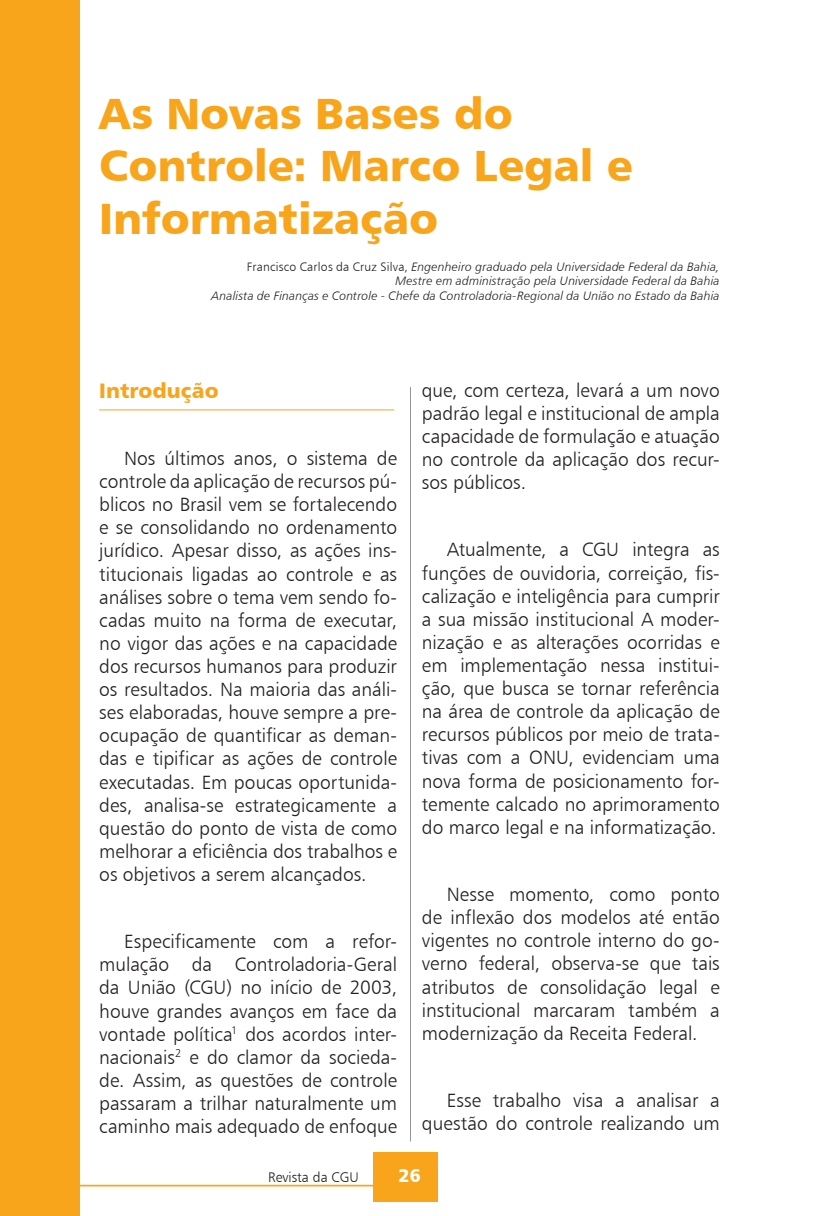
<style>
.page{position:relative;width:819px;height:1216px;background:#fff}
.page>*{position:absolute;margin:0;border:0;box-sizing:border-box;transform-origin:0 0}
.t1{font:43.75px/52.5px "Humanist 777 BT Black B";color:#f9a51b}
.t2{font:21px "Humanist 777 BT Black B";color:#f9a51b}
.t3{font:19.25px/23.1px "Humanist 777 BT Light B";color:#231f20;text-align:justify}
.t4{font:18.38px "Humanist 777 BT Black B";color:#fff}
.t5{font:14px "Humanist 777 BT Light B";color:#231f20}
.t6{font:12.25px/14.7px "Humanist 777 BT Light Italic B";letter-spacing:.015em;color:#231f20;text-align:right}
.s1{font-family:"Humanist 777 BT Light B"}
</style>
<div class="page">
<hr style="left:0;top:1184px;width:374px;height:2px;background:#f9a51b">
<div style="left:373px;top:1152px;width:64px;height:49px;background:#f9a51b"></div>
<div style="left:0;top:0;width:79px;height:1215px;background:#f9a51b"></div>
<hr style="left:410px;top:387px;width:1px;height:754px;background:#939598">
<hr style="left:99px;top:409px;width:295px;height:1px;background:#f9a51b">
<h1 class="t1" style="left:99px;top:86px;width:535px">As Novas Bases do<br>Controle: Marco Legal e<br>Informatização</h1>
<p class="t6" style="left:211px;top:259px;width:510px"><span class="s1">Francisco Carlos da Cruz Silva,</span> Engenheiro graduado pela Universidade Federal da Bahia,<br>Mestre em administração pela Universidade Federal da Bahia<br>Analista de Finanças e Controle - Chefe da Controladoria-Regional da União no Estado da Bahia</p>
<p class="t2" style="left:99px;top:377px;width:121px">Introdução</p>
<p class="t3" style="left:99px;top:446px;width:299px;text-indent:25px">Nos últimos anos, o sistema de controle da aplicação de recursos pú&shy;blicos no Brasil vem se fortalecendo e se consolidando no ordenamento jurídico. Apesar disso, as ações ins&shy;titucionais ligadas ao controle e as análises sobre o tema vem sendo fo&shy;cadas muito na forma de executar, no vigor das ações e na capacidade dos recursos humanos para produzir os resultados. Na maioria das análi&shy;ses elaboradas, houve sempre a pre&shy;ocupação de quantificar as deman&shy;das e tipificar as ações de controle executadas. Em poucas oportunida&shy;des, analisa-se estrategicamente a questão do ponto de vista de como melhorar a eficiência dos trabalhos e os objetivos a serem alcançados.</p>
<p class="t3" style="left:99px;top:929px;width:299px;text-indent:25px">Especificamente com a refor&shy;mulação da Controladoria-Geral da União (CGU) no início de 2003, houve grandes avanços em face da vontade política<sup>1</sup> dos acordos inter&shy;nacionais<sup>2</sup> e do clamor da socieda&shy;de. Assim, as questões de controle passaram a trilhar naturalmente um caminho mais adequado de enfoque</p>
<p class="t3" style="left:422px;top:378px;width:299px">que, com certeza, levará a um novo padrão legal e institucional de ampla capacidade de formulação e atuação no controle da aplicação dos recur&shy;sos públicos.</p>
<p class="t3" style="left:422px;top:538px;width:299px;text-indent:25px">Atualmente, a CGU integra as funções de ouvidoria, correição, fis&shy;calização e inteligência para cumprir a sua missão institucional A moder&shy;nização e as alterações ocorridas e em implementação nessa institui&shy;ção, que busca se tornar referência na área de controle da aplicação de recursos públicos por meio de trata&shy;tivas com a ONU, evidenciam uma nova forma de posicionamento for&shy;temente calcado no aprimoramento do marco legal e na informatização.</p>
<p class="t3" style="left:422px;top:882px;width:299px;text-indent:25px">Nesse momento, como ponto de inflexão dos modelos até então vigentes no controle interno do go&shy;verno federal, observa-se que tais atributos de consolidação legal e institucional marcaram também a modernização da Receita Federal.</p>
<p class="t3" style="left:422px;top:1088px;width:299px;text-align:right">Esse trabalho visa a analisar a questão do controle realizando um</p>
<p class="t5" style="left:268px;top:1168px;width:92px">Revista da CGU</p>
<p class="t4" style="left:398px;top:1163px;width:24px">26</p>
</div>
